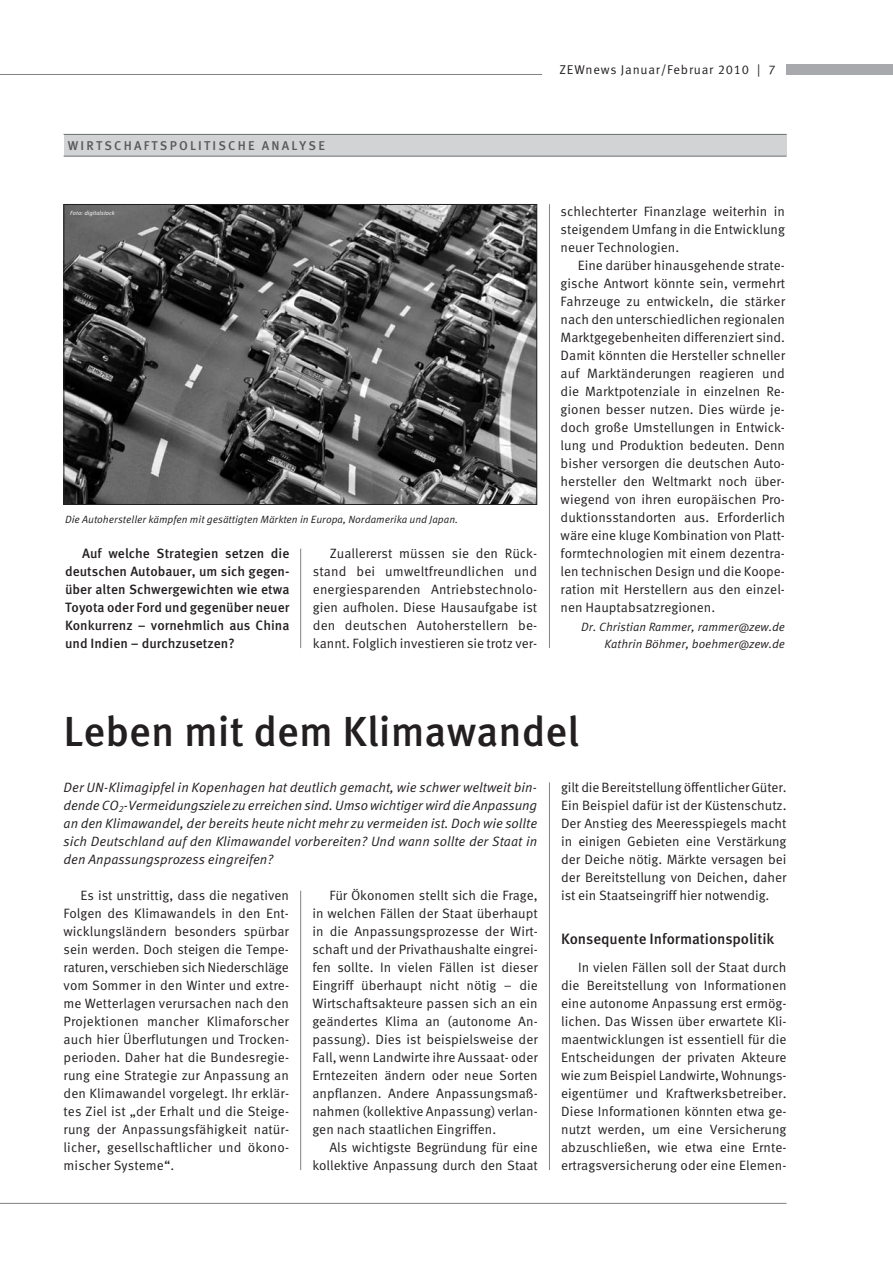
<style>
.page{position:relative;width:893px;height:1263px;background:#fff}
.page>*{position:absolute;margin:0;border:0;box-sizing:border-box;transform-origin:0 0}
.t1{font:500 42px "Meta Pro";color:#231f20}
.t2{font:500 15px "Meta Pro";letter-spacing:-.005em;color:#231f20}
.t3{font:13.5px/18px "Meta Pro";color:#231f20;text-align:justify}
.t4{font:italic 13.5px/18px "Meta Pro";color:#231f20;text-align:justify}
.t5{font:500 13.5px/18px "Meta Pro";color:#231f20;text-align:justify}
.t6{font:500 12.75px "Meta Pro";letter-spacing:.17em;color:#58595b}
.t7{font:12.75px "Meta Pro";letter-spacing:.06em;color:#231f20}
.t8{font:italic 12px/16.2px "Meta Pro";color:#231f20;text-align:right}
.t9{font:italic 10.5px "Meta Pro";color:#231f20}
.t10{font:italic 6px "Meta Pro";color:#fff}
</style>
<div class="page">
<div style="left:786px;top:64px;width:106px;height:10px;background:#a7a9ac"></div>
<hr style="left:0;top:1203px;width:786px;height:1px;background:#808285">
<hr style="left:300px;top:891px;width:1px;height:279px;background:#808285">
<hr style="left:300px;top:549px;width:1px;height:99px;background:#808285">
<hr style="left:0;top:74px;width:542px;height:1px;background:#808285">
<div style="left:64px;top:135px;width:722px;height:21px;background:#d1d3d4"></div>
<hr style="left:64px;top:134px;width:722px;height:1px;background:#6d6e70">
<hr style="left:64px;top:156px;width:722px;height:1px;background:#6d6e70">
<img style="left:66px;top:206px;width:469px;height:297px">
<div style="left:64px;top:204px;width:473px;height:301px;border:1px solid #231f20"></div>
<hr style="left:549px;top:204px;width:1px;height:444px;background:#808285">
<hr style="left:549px;top:782px;width:1px;height:388px;background:#808285">
<p class="t7" style="left:560px;top:65px;width:218px">ZEWnews Januar/Februar 2010 | 7</p>
<p class="t6" style="left:68px;top:141px;width:258px">WIRTSCHAFTSPOLITISCHE ANALYSE</p>
<p class="t10" style="left:70px;top:210px;width:46px">Foto: digitalstock</p>
<p class="t9" style="left:65px;top:515px;width:395px">Die Autohersteller kämpfen mit gesättigten Märkten in Europa, Nordamerika und Japan.</p>
<p class="t5" style="left:65px;top:545px;width:226px;text-indent:17px">Auf welche Strategien setzen die deutschen Autobauer, um sich gegen&shy;über alten Schwergewichten wie etwa Toyota oder Ford und gegenüber neuer Konkurrenz – vornehmlich aus China und Indien – durchzusetzen?</p>
<p class="t3" style="left:313px;top:545px;width:226px;text-indent:17px">Zuallererst müssen sie den Rück&shy;stand bei umweltfreundlichen und energiesparenden Antriebstechnolo&shy;gien aufholen. Diese Hausaufgabe ist den deutschen Autoherstellern be&shy;kannt. Folglich investieren sie trotz ver-</p>
<p class="t3" style="left:561px;top:203px;width:226px">schlechterter Finanzlage weiterhin in steigendem Umfang in die Entwicklung neuer Technologien.</p>
<p class="t3" style="left:561px;top:257px;width:226px;text-indent:17px">Eine darüber hinausgehende strate&shy;gische Antwort könnte sein, vermehrt Fahrzeuge zu entwickeln, die stärker nach den unterschiedlichen regionalen Marktgegebenheiten differenziert sind.<br>Damit könnten die Hersteller schneller auf Marktänderungen reagieren und die Marktpotenziale in einzelnen Re&shy;gionen besser nutzen. Dies würde je&shy;doch große Umstellungen in Entwick&shy;lung und Produktion bedeuten. Denn bisher versorgen die deutschen Auto&shy;hersteller den Weltmarkt noch über&shy;wiegend von ihren europäischen Pro&shy;duktionsstandorten aus. Erforderlich wäre eine kluge Kombination von Platt&shy;formtechnologien mit einem dezentra&shy;len technischen Design und die Koope&shy;ration mit Herstellern aus den einzel&shy;nen Hauptabsatzregionen.</p>
<p class="t8" style="left:581px;top:620px;width:205px">Dr. Christian Rammer, rammer@zew.de<br>Kathrin Böhmer, boehmer@zew.de</p>
<h1 class="t1" style="left:64px;top:715px;width:517px">Leben mit dem Klimawandel</h1>
<p class="t4" style="left:64px;top:780px;width:475px">Der UN-Klimagipfel in Kopenhagen hat deutlich gemacht, wie schwer weltweit bin&shy;dende CO<sub>2</sub>-Vermeidungsziele zu erreichen sind. Umso wichtiger wird die Anpassung an den Klimawandel, der bereits heute nicht mehr zu vermeiden ist. Doch wie sollte sich Deutschland auf den Klimawandel vorbereiten? Und wann sollte der Staat in den Anpassungsprozess eingreifen?</p>
<p class="t3" style="left:64px;top:887px;width:227px;text-indent:17px">Es ist unstrittig, dass die negativen Folgen des Klimawandels in den Ent&shy;wicklungsländern besonders spürbar sein werden. Doch steigen die Tempe&shy;raturen, verschieben sich Niederschläge vom Sommer in den Winter und extre&shy;me Wetterlagen verursachen nach den Projektionen mancher Klimaforscher auch hier Überflutungen und Trocken&shy;perioden. Daher hat die Bundesregie&shy;rung eine Strategie zur Anpassung an den Klimawandel vorgelegt. Ihr erklär&shy;tes Ziel ist „der Erhalt und die Steige&shy;rung der Anpassungsfähigkeit natür&shy;licher, gesellschaftlicher und ökono&shy;mischer Systeme“.</p>
<p class="t3" style="left:312px;top:887px;width:227px;text-indent:17px">Für Ökonomen stellt sich die Frage, in welchen Fällen der Staat überhaupt in die Anpassungsprozesse der Wirt&shy;schaft und der Privathaushalte eingrei&shy;fen sollte. In vielen Fällen ist dieser Eingriff überhaupt nicht nötig – die Wirtschaftsakteure passen sich an ein geändertes Klima an (autonome An&shy;passung). Dies ist beispielsweise der Fall, wenn Landwirte ihre Aussaat- oder Erntezeiten ändern oder neue Sorten anpflanzen. Andere Anpassungsmaß&shy;nahmen (kollektive Anpassung) verlan&shy;gen nach staatlichen Eingriffen.</p>
<p class="t3" style="left:312px;top:1139px;width:227px;text-align:right">Als wichtigste Begründung für eine kollektive Anpassung durch den Staat</p>
<p class="t3" style="left:561px;top:779px;width:227px">gilt die Bereitstellung öffentlicher Güter.<br>Ein Beispiel dafür ist der Küstenschutz.<br>Der Anstieg des Meeresspiegels macht in einigen Gebieten eine Verstärkung der Deiche nötig. Märkte ver sagen bei der Bereitstellung von Deichen, daher ist ein Staatseingriff hier notwendig.</p>
<p class="t2" style="left:561px;top:933px;width:215px">Konsequente Informationspolitik</p>
<p class="t3" style="left:561px;top:959px;width:227px;text-indent:17px">In vielen Fällen soll der Staat durch die Bereitstellung von Informationen eine autonome Anpassung erst ermög&shy;lichen. Das Wissen über erwartete Kli&shy;maentwicklungen ist essentiell für die Entscheidungen der privaten Akteure wie zum Beispiel Landwirte, Wohnungs&shy;eigentümer und Kraftwerksbetreiber.<br>Diese Informationen könnten etwa ge&shy;nutzt werden, um eine Versicherung abzuschließen, wie etwa eine Ernte - ertragsversicherung oder eine Elemen-</p>
</div>
